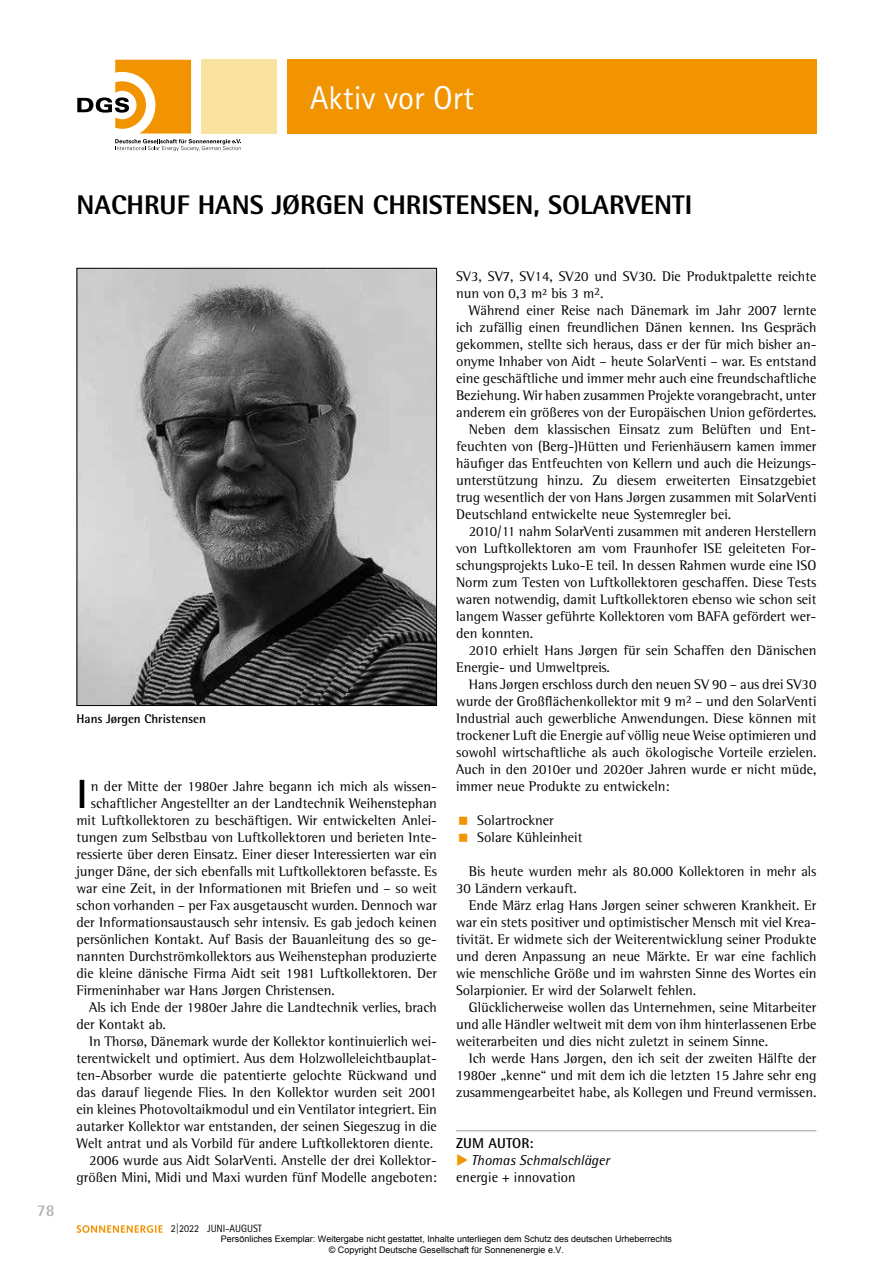
<style>
.page{position:relative;width:893px;height:1263px;background:#fff}
.page>*{position:absolute;margin:0;border:0;box-sizing:border-box;transform-origin:0 0}
.t1{font:700 40.8px "Rotis Semi Sans Std";color:#000}
.t2{font:33px "Rotis Sans Serif Std";color:#fff}
.t3{font:800 27px "Rotis Semi Sans Std";color:#000}
.t4{font:700 16.5px "Rotis Semi Sans Std";color:#b1b3b4}
.t5{font:14.25px/17px "Rotis Semi Serif Std";color:#000}
.t6{font:italic 14.25px/17px "Rotis Semi Sans Std";color:#000}
.t7{font:700 14.25px "Rotis Semi Sans Std";letter-spacing:.01em;color:#000}
.t8{font:700 12.75px "Rotis Semi Sans Std";color:#000}
.t9{font:10.65px "Rotis Sans Serif Std";color:#000;scale:.95 1}
.t10{font:9px/10.8px "Arial";color:#000;text-align:center}
.s1{color:#f19400}
.s2{font-style:normal}
</style>
<div class="page">
<svg style="left:77px;top:1225px;width:86px;height:8px"></svg>
<div style="left:202px;top:60px;width:75px;height:74px;background:#fae3a1"></div>
<svg style="left:77px;top:60px;width:164px;height:91px"></svg>
<div style="left:287px;top:60px;width:529px;height:74px;background:#f19400"></div>
<hr style="left:456px;top:1130px;width:360px;height:1px;background:#9c9d9f">
<img style="left:79px;top:270px;width:356px;height:434px">
<div style="left:77px;top:268px;width:360px;height:438px;border:1px solid #000"></div>
<h2 class="t2" style="left:310px;top:78px;width:165px">Aktiv vor Ort</h2>
<h3 class="t3" style="left:77px;top:188px;width:617px">NACHRUF HANS JØRGEN CHRISTENSEN, SOLARVENTI</h3>
<p class="t4" style="left:37px;top:1200px;width:19px">78</p>
<p class="t8" style="left:77px;top:711px;width:131px">Hans Jørgen Christensen</p>
<h1 class="t1" style="left:77px;top:769px;width:13px">I</h1>
<p class="t5" style="left:91px;top:778px;width:347px">n der Mitte der 1980er Jahre begann ich mich als wissen-</p>
<p class="t5" style="left:91px;top:795px;width:347px">schaftlicher Angestellter an der Landtechnik Weihenstephan</p>
<p class="t5" style="left:77px;top:812px;width:362px">mit Luftkollektoren zu beschäftigen. Wir entwickelten Anlei-</p>
<p class="t5" style="left:77px;top:829px;width:362px">tungen zum Selbstbau von Luftkollektoren und berieten Inte-</p>
<p class="t5" style="left:77px;top:846px;width:362px">ressierte über deren Einsatz. Einer dieser Interessierten war ein</p>
<p class="t5" style="left:77px;top:863px;width:362px">junger Däne, der sich ebenfalls mit Luftkollektoren befasste. Es</p>
<p class="t5" style="left:77px;top:880px;width:362px">war eine Zeit, in der Informationen mit Briefen und – so weit</p>
<p class="t5" style="left:77px;top:897px;width:362px">schon vorhanden – per Fax ausgetauscht wurden. Dennoch war</p>
<p class="t5" style="left:77px;top:914px;width:362px">der Informationsaustausch sehr intensiv. Es gab jedoch keinen</p>
<p class="t5" style="left:77px;top:931px;width:362px">persönlichen Kontakt. Auf Basis der Bauanleitung des so ge-</p>
<p class="t5" style="left:77px;top:948px;width:362px">nannten Durchströmkollektors aus Weihenstephan produzierte</p>
<p class="t5" style="left:77px;top:965px;width:362px">die kleine dänische Firma Aidt seit 1981 Luftkollektoren. Der</p>
<p class="t5" style="left:77px;top:982px;width:260px">Firmeninhaber war Hans Jørgen Christensen.</p>
<p class="t5" style="left:89px;top:999px;width:349px">Als ich Ende der 1980er Jahre die Landtechnik verlies, brach</p>
<p class="t5" style="left:77px;top:1016px;width:91px">der Kontakt ab.</p>
<p class="t5" style="left:89px;top:1033px;width:349px">In Thorsø, Dänemark wurde der Kollektor kontinuierlich wei-</p>
<p class="t5" style="left:77px;top:1050px;width:362px">terentwickelt und optimiert. Aus dem Holzwolleleichtbauplat-</p>
<p class="t5" style="left:77px;top:1067px;width:362px">ten-Absorber wurde die patentierte gelochte Rückwand und</p>
<p class="t5" style="left:77px;top:1084px;width:362px">das darauf liegende Flies. In den Kollektor wurden seit 2001</p>
<p class="t5" style="left:77px;top:1101px;width:362px">ein kleines Photovoltaikmodul und ein Ventilator integriert. Ein</p>
<p class="t5" style="left:77px;top:1118px;width:362px">autarker Kollektor war entstanden, der seinen Siegeszug in die</p>
<p class="t5" style="left:77px;top:1135px;width:358px">Welt antrat und als Vorbild für andere Luftkollektoren diente.</p>
<p class="t5" style="left:89px;top:1152px;width:349px">2006 wurde aus Aidt SolarVenti. Anstelle der drei Kollektor-</p>
<p class="t5" style="left:77px;top:1169px;width:362px">größen Mini, Midi und Maxi wurden fünf Modelle angeboten:</p>
<p class="t5" style="left:456px;top:267px;width:362px">SV3, SV7, SV14, SV20 und SV30. Die Produktpalette reichte nun von 0,3 m² bis 3 m<sup>2</sup>.</p>
<p class="t5" style="left:469px;top:301px;width:349px">Während einer Reise nach Dänemark im Jahr 2007 lernte</p>
<p class="t5" style="left:456px;top:318px;width:362px">ich zufällig einen freundlichen Dänen kennen. Ins Gespräch</p>
<p class="t5" style="left:456px;top:335px;width:362px">gekommen, stellte sich heraus, dass er der für mich bisher an-</p>
<p class="t5" style="left:456px;top:352px;width:362px">onyme Inhaber von Aidt – heute SolarVenti – war. Es entstand</p>
<p class="t5" style="left:456px;top:369px;width:362px">eine geschäftliche und immer mehr auch eine freundschaftliche</p>
<p class="t5" style="left:456px;top:386px;width:362px">Beziehung. Wir haben zusammen Projekte vorangebracht, unter</p>
<p class="t5" style="left:456px;top:403px;width:362px">anderem ein größeres von der Europäischen Union gefördertes.</p>
<p class="t5" style="left:469px;top:420px;width:349px">Neben dem klassischen Einsatz zum Belüften und Ent-</p>
<p class="t5" style="left:456px;top:437px;width:362px">feuchten von (Berg-)Hütten und Ferienhäusern kamen immer</p>
<p class="t5" style="left:456px;top:454px;width:362px">häufiger das Entfeuchten von Kellern und auch die Heizungs-</p>
<p class="t5" style="left:456px;top:471px;width:362px">unterstützung hinzu. Zu diesem erweiterten Einsatzgebiet</p>
<p class="t5" style="left:456px;top:489px;width:362px">trug wesentlich der von Hans Jørgen zusammen mit SolarVenti</p>
<p class="t5" style="left:456px;top:506px;width:277px">Deutschland entwickelte neue Systemregler bei.</p>
<p class="t5" style="left:469px;top:523px;width:349px">2010/11 nahm SolarVenti zusammen mit anderen Herstellern</p>
<p class="t5" style="left:456px;top:540px;width:362px">von Luftkollektoren am vom Fraunhofer ISE geleiteten For-</p>
<p class="t5" style="left:456px;top:557px;width:362px">schungsprojekts Luko-E teil. In dessen Rahmen wurde eine ISO</p>
<p class="t5" style="left:456px;top:574px;width:362px">Norm zum Testen von Luftkollektoren geschaffen. Diese Tests</p>
<p class="t5" style="left:456px;top:591px;width:362px">waren notwendig, damit Luftkollektoren ebenso wie schon seit</p>
<p class="t5" style="left:456px;top:608px;width:362px">langem Wasser geführte Kollektoren vom BAFA gefördert wer-</p>
<p class="t5" style="left:456px;top:625px;width:79px">den konnten.</p>
<p class="t5" style="left:469px;top:642px;width:349px">2010 erhielt Hans Jørgen für sein Schaffen den Dänischen</p>
<p class="t5" style="left:456px;top:659px;width:155px">Energie- und Umweltpreis.</p>
<p class="t5" style="left:469px;top:676px;width:349px">Hans Jørgen erschloss durch den neuen SV 90 – aus drei SV30</p>
<p class="t5" style="left:456px;top:693px;width:362px">wurde der Großflächenkollektor mit 9 m<sup>2</sup> – und den SolarVenti</p>
<p class="t5" style="left:456px;top:710px;width:362px">Industrial auch gewerbliche Anwendungen. Diese können mit</p>
<p class="t5" style="left:456px;top:727px;width:362px">trockener Luft die Energie auf völlig neue Weise optimieren und</p>
<p class="t5" style="left:456px;top:744px;width:362px">sowohl wirtschaftliche als auch ökologische Vorteile erzielen.</p>
<p class="t5" style="left:456px;top:761px;width:362px">Auch in den 2010er und 2020er Jahren wurde er nicht müde,</p>
<p class="t5" style="left:456px;top:778px;width:215px">immer neue Produkte zu entwickeln:</p>
<p class="t5" style="left:477px;top:812px;width:107px">Solartrockner<br>Solare Kühleinheit</p>
<p class="t5" style="left:456px;top:863px;width:362px;text-indent:13px">Bis heute wurden mehr als 80.000 Kollektoren in mehr als<br>30 Ländern verkauft.</p>
<p class="t5" style="left:456px;top:897px;width:362px;text-align:justify;text-indent:13px">Ende März erlag Hans Jørgen seiner schweren Krankheit. Er war ein stets positiver und optimistischer Mensch mit viel Krea&shy;tivität. Er widmete sich der Weiterentwicklung seiner Produkte und deren Anpassung an neue Märkte. Er war eine fachlich wie menschliche Größe und im wahrsten Sinne des Wortes ein Solarpionier. Er wird der Solarwelt fehlen.</p>
<p class="t5" style="left:456px;top:999px;width:362px;text-align:justify;text-indent:13px">Glücklicherweise wollen das Unternehmen, seine Mitarbeiter und alle Händler weltweit mit dem von ihm hinterlassenen Erbe weiterarbeiten und dies nicht zuletzt in seinem Sinne.</p>
<p class="t5" style="left:456px;top:1050px;width:362px;text-align:justify;text-indent:13px">Ich werde Hans Jørgen, den ich seit der zweiten Hälfte der 1980er „kenne“ und mit dem ich die letzten 15 Jahre sehr eng zusammengearbeitet habe, als Kollegen und Freund vermissen.</p>
<p class="t7" style="left:456px;top:1134px;width:79px">ZUM AUTOR:</p>
<p class="t6" style="left:456px;top:1152px;width:155px"><span class="s1">◆</span> Thomas Schmalschläger <span class="s2">energie + innovation</span></p>
<p class="t9" style="left:171px;top:1222px;width:97px">2|2022 Juni-August</p>
<p class="t10" style="left:221px;top:1233px;width:453px">Persönliches Exemplar: Weitergabe nicht gestattet, Inhalte unterliegen dem Schutz des deutschen Urheberrechts © Copyright Deutsche Gesellschaft für Sonnenenergie e.V.</p>
</div>
